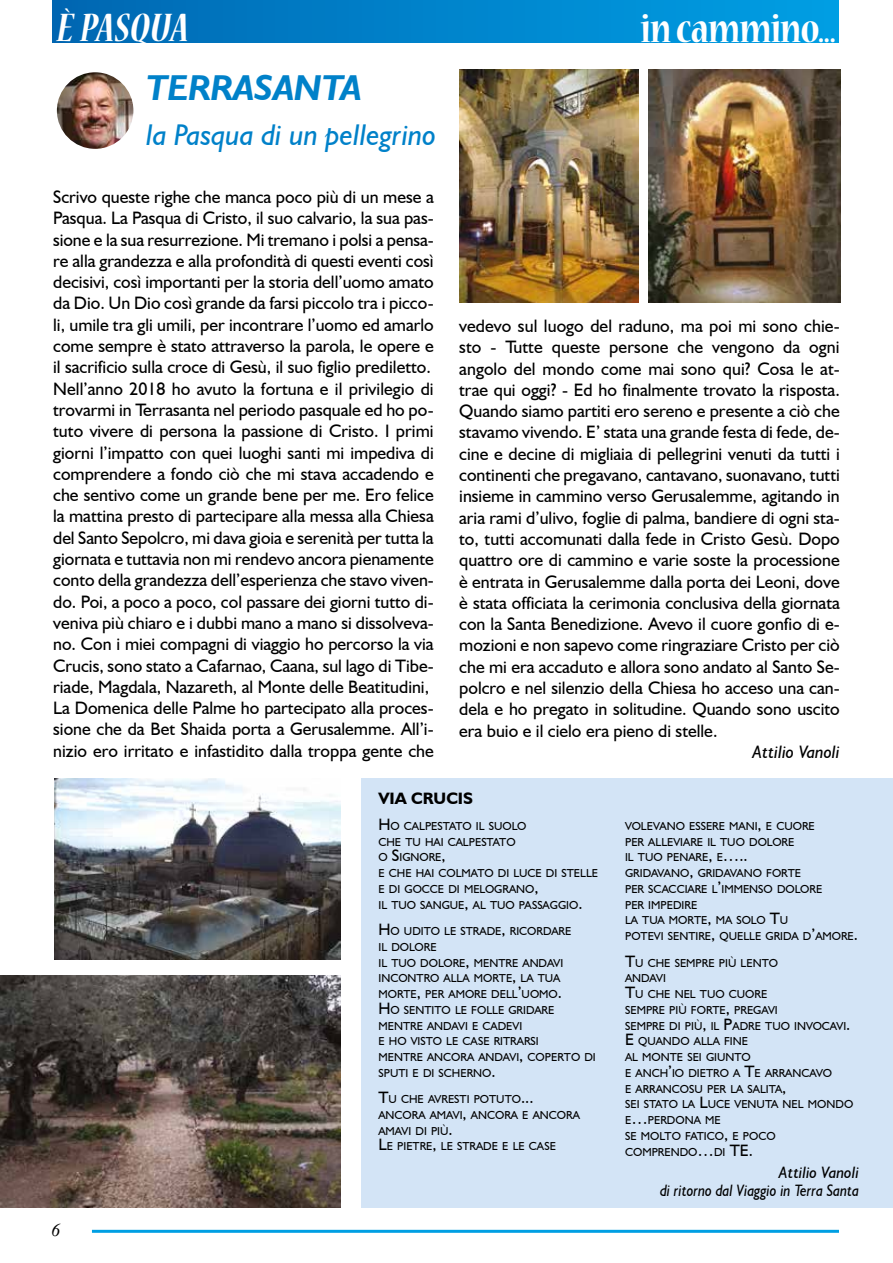
<style>
.page{position:relative;width:893px;height:1263px;background:#fff}
.page>*{position:absolute;margin:0;border:0;box-sizing:border-box;transform-origin:0 0}
.t1{font:700 condensed 45px "Nueva Std";letter-spacing:-.02em;color:#fff}
.t2{font:italic 700 condensed 45px "Nueva Std";letter-spacing:.005em;color:#fff}
.t3{font:italic 700 36px "Humanist 521 BT";color:#0081c9}
.t4{font:italic 30px "Humanist 521 BT";color:#0081c9}
.t5{font:18px/21.3px "Humanist 521 BT";color:#000}
.t6{font:italic 18px "Humanist 521 BT";color:#000}
.t7{font:italic 18px "Times New Roman";color:#000}
.t8{font:italic 16.5px/18px "Humanist 521 BT";color:#000;text-align:right}
.t9{font:700 16.5px "Humanist 521 BT";color:#000}
.t10{font:11.55px/15.8px "Humanist 521 BT";color:#000}
.s1{font-size:16.5px}
</style>
<div class="page">
<hr style="left:92px;top:1230px;width:747px;height:3px;background:#009fe3">
<div style="left:53px;top:0;width:786px;height:43px;background:linear-gradient(to right,#0067b2,#00a0e4)"></div>
<img style="left:57px;top:72px;width:76px;height:77px;border-radius:38px">
<img style="left:0;top:975px;width:340px;height:233px">
<img style="left:649px;top:70px;width:191px;height:232px">
<div style="left:361px;top:778px;width:532px;height:430px;background:#d3e4f6"></div>
<img style="left:54px;top:778px;width:286px;height:181px">
<img style="left:459px;top:69px;width:180px;height:233px">
<h1 class="t2" style="left:57px;top:8px;width:133px">È PASQUA</h1>
<h1 class="t1" style="left:640px;top:8px;width:197px">in cammino...</h1>
<h2 class="t3" style="left:146px;top:65px;width:217px">TERRASANTA</h2>
<h3 class="t4" style="left:146px;top:116px;width:291px">la Pasqua di un pellegrino</h3>
<p class="t5" style="left:53px;top:186px;width:382px">Scrivo queste righe che manca poco più di un mese a Pasqua. La Pasqua di Cristo, il suo calvario, la sua pas&shy;sione e la sua resurrezione. Mi tremano i polsi a pensa&shy;re alla grandezza e alla profondità di questi eventi così decisivi, così importanti per la storia dell’uomo amato da Dio. Un Dio così grande da farsi piccolo tra i picco&shy;li, umile tra gli umili, per incontrare l’uomo ed amarlo come sempre è stato attraverso la parola, le opere e il sacrificio sulla croce di Gesù, il suo figlio prediletto.<br>Nell’anno 2018 ho avuto la fortuna e il privilegio di trovarmi in Terrasanta nel periodo pasquale ed ho po&shy;tuto vivere di persona la passione di Cristo. I primi giorni l’impatto con quei luoghi santi mi impediva di comprendere a fondo ciò che mi stava accadendo e che sentivo come un grande bene per me. Ero felice la mattina presto di partecipare alla messa alla Chiesa del Santo Sepolcro, mi dava gioia e serenità per tutta la giornata e tuttavia non mi rendevo ancora pienamente conto della grandezza dell’esperienza che stavo viven&shy;do. Poi, a poco a poco, col passare dei giorni tutto di&shy;veniva più chiaro e i dubbi mano a mano si dissolveva&shy;no. Con i miei compagni di viaggio ho percorso la via Crucis, sono stato a Cafarnao, Caana, sul lago di Tibe&shy;riade, Magdala, Nazareth, al Monte delle Beatitudini, La Domenica delle Palme ho partecipato alla proces&shy;sione che da Bet Shaida porta a Gerusalemme. All’i&shy;nizio ero irritato e infastidito dalla troppa gente che</p>
<p class="t5" style="left:459px;top:315px;width:382px;text-align:justify">vedevo sul luogo del raduno, ma poi mi sono chie&shy;sto - Tutte queste persone che vengono da ogni angolo del mondo come mai sono qui? Cosa le at&shy;trae qui oggi? - Ed ho finalmente trovato la risposta.<br>Quando siamo partiti ero sereno e presente a ciò che stavamo vivendo. E’ stata una grande festa di fede, de&shy;cine e decine di migliaia di pellegrini venuti da tutti i continenti che pregavano, cantavano, suonavano, tutti insieme in cammino verso Gerusalemme, agitando in aria rami d’ulivo, foglie di palma, bandiere di ogni sta&shy;to, tutti accomunati dalla fede in Cristo Gesù. Dopo quattro ore di cammino e varie soste la processione è entrata in Gerusalemme dalla porta dei Leoni, dove è stata officiata la cerimonia conclusiva della giornata con la Santa Benedizione. Avevo il cuore gonfio di e&shy;mozioni e non sapevo come ringraziare Cristo per ciò che mi era accaduto e allora sono andato al Santo Se&shy;polcro e nel silenzio della Chiesa ho acceso una can&shy;dela e ho pregato in solitudine. Quando sono uscito era buio e il cielo era pieno di stelle.</p>
<p class="t6" style="left:752px;top:741px;width:89px">Attilio Vanoli</p>
<p class="t9" style="left:378px;top:788px;width:96px">VIA CRUCIS</p>
<p class="t10" style="left:378px;top:818px;width:221px"><span class="s1">H</span>O CALPESTATO IL SUOLO<br>CHE TU HAI CALPESTATO<br>O <span class="s1">S</span>IGNORE<span class="s1">,<br></span>E CHE HAI COLMATO DI LUCE DI STELLE<br>E DI GOCCE DI MELOGRANO<span class="s1">,<br></span>IL TUO SANGUE<span class="s1">,</span> AL TUO PASSAGGIO<span class="s1">.</span></p>
<p class="t10" style="left:378px;top:923px;width:219px"><span class="s1">H</span>O UDITO LE STRADE<span class="s1">,</span> RICORDARE<br>IL DOLORE<br>IL TUO DOLORE<span class="s1">,</span> MENTRE ANDAVI<br>INCONTRO ALLA MORTE<span class="s1">,</span> LA TUA<br>MORTE<span class="s1">,</span> PER AMORE DELL<span class="s1">’</span>UOMO<span class="s1">.<br>H</span>O SENTITO LE FOLLE GRIDARE<br>MENTRE ANDAVI E CADEVI<br>E HO VISTO LE CASE RITRARSI<br>MENTRE ANCORA ANDAVI<span class="s1">,</span> COPERTO DI<br>SPUTI E DI SCHERNO<span class="s1">.</span></p>
<p class="t10" style="left:378px;top:1091px;width:203px"><span class="s1">T</span>U CHE AVRESTI POTUTO<span class="s1">...<br></span>ANCORA AMAVI<span class="s1">,</span> ANCORA E ANCORA<br>AMAVI DI PIÙ<span class="s1">.<br>L</span>E PIETRE<span class="s1">,</span> LE STRADE E LE CASE</p>
<p class="t10" style="left:625px;top:818px;width:234px">VOLEVANO ESSERE MANI<span class="s1">,</span> E CUORE<br>PER ALLEVIARE IL TUO DOLORE<br>IL TUO PENARE<span class="s1">,</span> E<span class="s1">…..<br></span>GRIDAVANO<span class="s1">,</span> GRIDAVANO FORTE<br>PER SCACCIARE L<span class="s1">’</span>IMMENSO DOLORE<br>PER IMPEDIRE<br>LA TUA MORTE<span class="s1">,</span> MA SOLO <span class="s1">T</span>U<br>POTEVI SENTIRE<span class="s1">,</span> QUELLE GRIDA D<span class="s1">’</span>AMORE<span class="s1">.</span></p>
<p class="t10" style="left:625px;top:954px;width:230px"><span class="s1">T</span>U CHE SEMPRE PIÙ LENTO<br>ANDAVI<br><span class="s1">T</span>U CHE NEL TUO CUORE<br>SEMPRE PIÙ FORTE<span class="s1">,</span> PREGAVI<br>SEMPRE DI PIÙ<span class="s1">,</span> IL <span class="s1">P</span>ADRE TUO INVOCAVI<span class="s1">.<br>E</span> QUANDO ALLA FINE<br>AL MONTE SEI GIUNTO<br>E ANCH<span class="s1">’</span>IO DIETRO A <span class="s1">T</span>E ARRANCAVO<br>E ARRANCOSU PER LA SALITA<span class="s1">,<br></span>SEI STATO LA <span class="s1">L</span>UCE VENUTA NEL MONDO<br>E<span class="s1">…</span>PERDONA ME<br>SE MOLTO FATICO<span class="s1">,</span> E POCO<br>COMPRENDO<span class="s1">…</span>DI <span class="s1">TE.</span></p>
<p class="t8" style="left:660px;top:1163px;width:200px">Attilio Vanoli<br>di ritorno dal Viaggio in Terra Santa</p>
<p class="t7" style="left:51px;top:1218px;width:10px">6</p>
</div>
